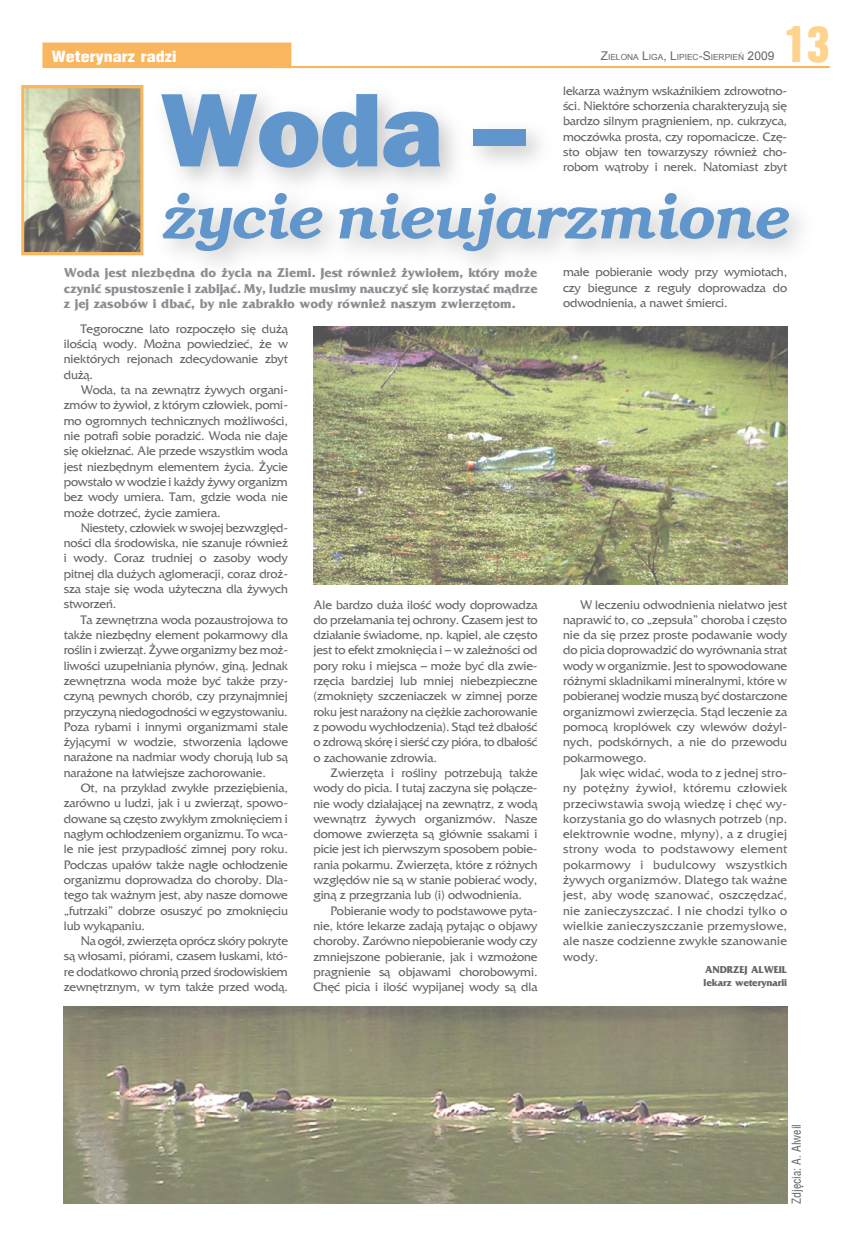
<style>
.page{position:relative;width:851px;height:1255px;background:#fff}
.page>*{position:absolute;margin:0;border:0;box-sizing:border-box;transform-origin:0 0}
.tytuł{font:800 105px "Frankfurt Gothic";color:#6096cc}
.tytuł-2{font:italic 700 60px "Brooklyn";color:#6096cc}
.t1{font:45px "Switzerland Inserat";color:#fdd38d}
.t2{font:900 15px "Switzerland Cond";color:#fff;scale:1.2 1}
.lead{font:700 13.5px/15.3px "France";color:#8c8e92;text-align:justify}
.tekst{font:12.75px/15.3px "France";letter-spacing:-.01em;color:#646565;text-align:justify}
.autor_zdjecie{font:12px "Switzerland Condensed";color:#646565}
.autor{font:700 10.5px "France";letter-spacing:-.01em;color:#646565}
.t3{font:8.4px "Arial";color:#646565}
.s1{font-size:12px}
</style>
<div class="page">
<img style="left:25px;top:89px;width:114px;height:162px">
<div style="left:43px;top:43px;width:247px;height:24px;background:#f9b65f"></div>
<div style="left:42px;top:43px;width:249px;height:25px;border:2px solid #f9b65f"></div>
<div style="left:271px;top:66px;width:558px;height:2px;border:2px solid #f9b65f"></div>
<div style="left:21px;top:85px;width:122px;height:170px;border:3px solid #f9b65f"></div>
<div style="left:150px;top:81px;width:668px;height:200px;background:#646565;opacity:.35"></div>
<img style="left:64px;top:1006px;width:723px;height:197px">
<img style="left:313px;top:326px;width:474px;height:258px">
<p class="t2" style="left:52px;top:47px;width:106px">Weterynarz radzi</p>
<p class="t3" style="left:600px;top:51px;width:175px"><span class="s1">Z</span>IELONA <span class="s1">L</span>IGA<span class="s1">, L</span>IPIEC<span class="s1">-S</span>IERPIEŃ <span class="s1">2009</span></p>
<p class="t1" style="left:784px;top:16px;width:46px">13</p>
<p class="tekst" style="left:563px;top:83px;width:226px">lekarza ważnym wskaźnikiem zdrowotno&shy;ści. Niektóre schorzenia charakteryzują się bardzo silnym pragnieniem, np. cukrzyca, moczówka prosta, czy ropomacicze. Czę&shy;sto objaw ten towarzyszy również cho&shy;robom wątroby i nerek. Natomiast zbyt</p>
<p class="tytuł" style="left:160px;top:67px;width:367px">Woda –</p>
<p class="tytuł-2" style="left:160px;top:181px;width:627px">życie nieujarzmione</p>
<p class="lead" style="left:64px;top:265px;width:475px">Woda jest niezbędna do życia na Ziemi. Jest również żywiołem, który może czynić spustoszenie i zabijać. My, ludzie musimy nauczyć się korzystać mądrze z jej zasobów i dbać, by nie zabrakło wody również naszym zwierzętom.</p>
<p class="tekst" style="left:64px;top:321px;width:226px;text-indent:17px">Tegoroczne lato rozpoczęło się dużą ilością wody. Można powiedzieć, że w niektórych rejonach zdecydowanie zbyt dużą.</p>
<p class="tekst" style="left:64px;top:382px;width:225px;text-indent:17px">Woda, ta na zewnątrz żywych organi&shy;zmów to żywioł, z którym człowiek, pomi&shy;mo ogromnych technicznych możliwości, nie potrafi sobie poradzić. Woda nie daje się okiełznać. Ale przede wszystkim woda jest niezbędnym elementem życia. Życie powstało w wodzie i każdy żywy organizm bez wody umiera. Tam, gdzie woda nie może dotrzeć, życie zamiera.</p>
<p class="tekst" style="left:64px;top:520px;width:226px;text-indent:17px">Niestety, człowiek w swojej bezwzględ&shy;ności dla środowiska, nie szanuje również i wody. Coraz trudniej o zasoby wody pitnej dla dużych aglomeracji, coraz droż&shy;sza staje się woda użyteczna dla żywych stworzeń.</p>
<p class="tekst" style="left:64px;top:612px;width:226px;text-indent:17px">Ta zewnętrzna woda pozaustrojowa to także niezbędny element pokarmowy dla roślin i zwierząt. Żywe organizmy bez moż&shy;liwości uzupełniania płynów, giną. Jednak zewnętrzna woda może być także przy&shy;czyną pewnych chorób, czy przynajmniej przyczyną niedogodności w egzystowaniu.<br>Poza rybami i innymi organizmami stale żyjącymi w wodzie, stworzenia lądowe narażone na nadmiar wody chorują lub są narażone na łatwiejsze zachorowanie.</p>
<p class="tekst" style="left:64px;top:780px;width:226px;text-indent:17px">Ot, na przykład zwykłe przeziębienia, zarówno u ludzi, jak i u zwierząt, spowo&shy;dowane są często zwykłym zmoknięciem i nagłym ochłodzeniem organizmu. To wca&shy;le nie jest przypadłość zimnej pory roku.<br>Podczas upałów także nagłe ochłodzenie organizmu doprowadza do choroby. Dla&shy;tego tak ważnym jest, aby nasze domowe „futrzaki” dobrze osuszyć po zmoknięciu lub wykąpaniu.</p>
<p class="tekst" style="left:64px;top:933px;width:226px;text-indent:17px">Na ogół, zwierzęta oprócz skóry pokryte są włosami, piórami, czasem łuskami, któ&shy;re dodatkowo chronią przed środowiskiem zewnętrznym, w tym także przed wodą.</p>
<p class="tekst" style="left:313px;top:596px;width:226px">Ale bardzo duża ilość wody doprowadza do przełamania tej ochrony. Czasem jest to działanie świadome, np. kąpiel, ale często jest to efekt zmoknięcia i – w zależności od pory roku i miejsca – może być dla zwie&shy;rzęcia bardziej lub mniej niebezpieczne (zmoknięty szczeniaczek w zimnej porze roku jest narażony na ciężkie zachorowanie z powodu wychłodzenia). Stąd też dbałość o zdrową skórę i sierść czy pióra, to dbałość o zachowanie zdrowia.</p>
<p class="tekst" style="left:313px;top:765px;width:226px;text-indent:17px">Zwierzęta i rośliny potrzebują także wody do picia. I tutaj zaczyna się połącze&shy;nie wody działającej na zewnątrz, z wodą wewnątrz żywych organizmów. Nasze domowe zwierzęta są głównie ssakami i picie jest ich pierwszym sposobem pobie&shy;rania pokarmu. Zwierzęta, które z różnych względów nie są w stanie pobierać wody, giną z przegrzania lub (i) odwodnienia.</p>
<p class="tekst" style="left:313px;top:902px;width:226px;text-indent:17px">Pobieranie wody to podstawowe pyta&shy;nie, które lekarze zadają pytając o objawy choroby. Zarówno niepobieranie wody czy zmniejszone pobieranie, jak i wzmożone pragnienie są objawami chorobowymi.<br>Chęć picia i ilość wypijanej wody są dla</p>
<p class="tekst" style="left:563px;top:265px;width:226px">małe pobieranie wody przy wymiotach, czy biegunce z reguły doprowadza do odwodnienia, a nawet śmierci.</p>
<p class="tekst" style="left:563px;top:596px;width:226px;text-indent:17px">W leczeniu odwodnienia niełatwo jest naprawić to, co „zepsuła” choroba i często nie da się przez proste podawanie wody do picia doprowadzić do wyrównania strat wody w organizmie. Jest to spowodowane różnymi skladnikami mineralnymi, które w pobieranej wodzie muszą być dostarczone organizmowi zwierzęcia. Stąd leczenie za pomocą kroplówek czy wlewów dożyl&shy;nych, podskórnych, a nie do przewodu pokarmowego.</p>
<p class="tekst" style="left:563px;top:765px;width:226px;text-indent:17px">Jak więc widać, woda to z jednej stro&shy;ny potężny żywioł, któremu człowiek przeciwstawia swoją wiedzę i chęć wy&shy;korzystania go do własnych potrzeb (np. elektrownie wodne, młyny), a z drugiej strony woda to podstawowy element pokarmowy i budulcowy wszystkich żywych organizmów. Dlatego tak ważne jest, aby wodę szanować, oszczędzać, nie zanieczyszczać. I nie chodzi tylko o wielkie zanieczyszczanie przemysłowe, ale nasze codzienne zwykłe szanowanie wody.</p>
<p class="autor" style="left:705px;top:963px;width:84px">ANDRZEJ ALWEIL</p>
<p class="autor" style="left:703px;top:976px;width:85px">lekarz weterynarii</p>
<p class="autor_zdjecie" style="left:789px;top:1203px;width:82px;rotate:-90deg">Zdjęcia: A. Alweil</p>
</div>
